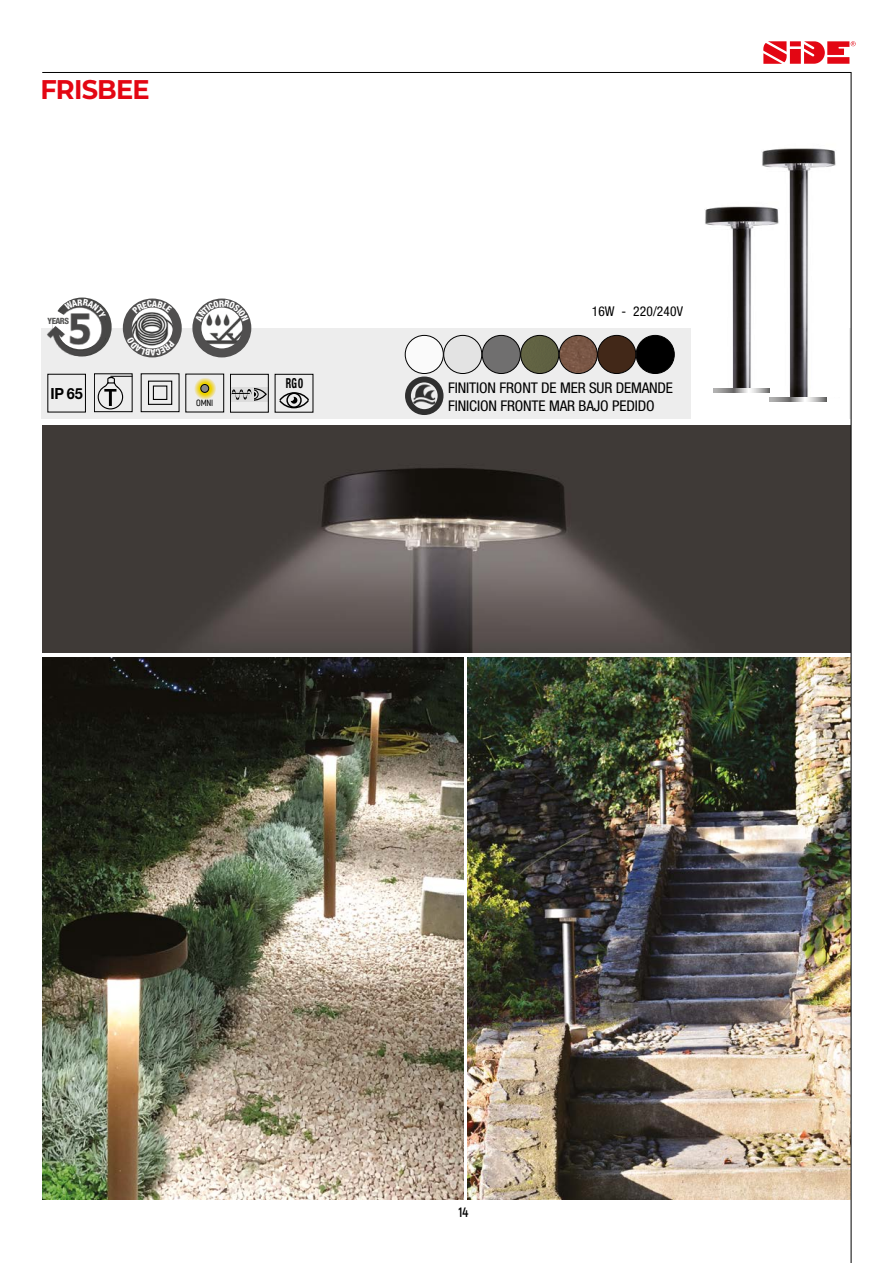
<style>
.page{position:relative;width:893px;height:1263px;background:#fff}
.page>*{position:absolute;margin:0;border:0;box-sizing:border-box;transform-origin:0 0}
.t1{font:700 27px "Montserrat";letter-spacing:-.03em;color:#e30613;scale:.95 1}
.t2{font:700 15.3px "Helvetica Neue LT Std";color:#000;scale:.94 1}
.t3{font:condensed 14.7px/17.7px "Helvetica Neue LT Std";letter-spacing:-.01em;color:#000;scale:1.04 1}
.t4{font:700 condensed 13.8px "Helvetica Neue LT Std";color:#000;scale:.72 1}
.t5{font:condensed 13.5px "Helvetica Neue LT Std";letter-spacing:.01em;color:#000}
.t6{font:700 13.5px "Akrobat";color:#000}
.t7{font:600 9px "Akrobat";color:#000}
.t8{font:800 condensed 8.7px "Helvetica Neue LT Std";letter-spacing:-.06em;color:#575756}
</style>
<div class="page">
<svg style="left:763px;top:41px;width:93px;height:23px"></svg>
<img style="left:42px;top:72px;width:809px;height:1191px">
<svg style="left:132px;top:300px;width:40px;height:14px"></svg>
<svg style="left:127px;top:337px;width:48px;height:19px"></svg>
<svg style="left:53px;top:299px;width:53px;height:35px"></svg>
<svg style="left:195px;top:300px;width:54px;height:22px"></svg>
<h1 class="t1" style="left:40px;top:70px;width:117px">FRISBEE</h1>
<p class="t8" style="left:48px;top:316px;width:23px">YEARS</p>
<p class="t5" style="left:592px;top:304px;width:93px">16W - 220/240V</p>
<p class="t4" style="left:286px;top:374px;width:26px">RG 0</p>
<p class="t2" style="left:50px;top:384px;width:36px">IP 65</p>
<p class="t3" style="left:448px;top:379px;width:218px">FINITION FRONT DE MER SUR DEMANDE<br>FINICION FRONTE MAR BAJO PEDIDO</p>
<p class="t7" style="left:196px;top:398px;width:18px">OMNI</p>
<p class="t6" style="left:459px;top:1203px;width:11px">14</p>
</div>
